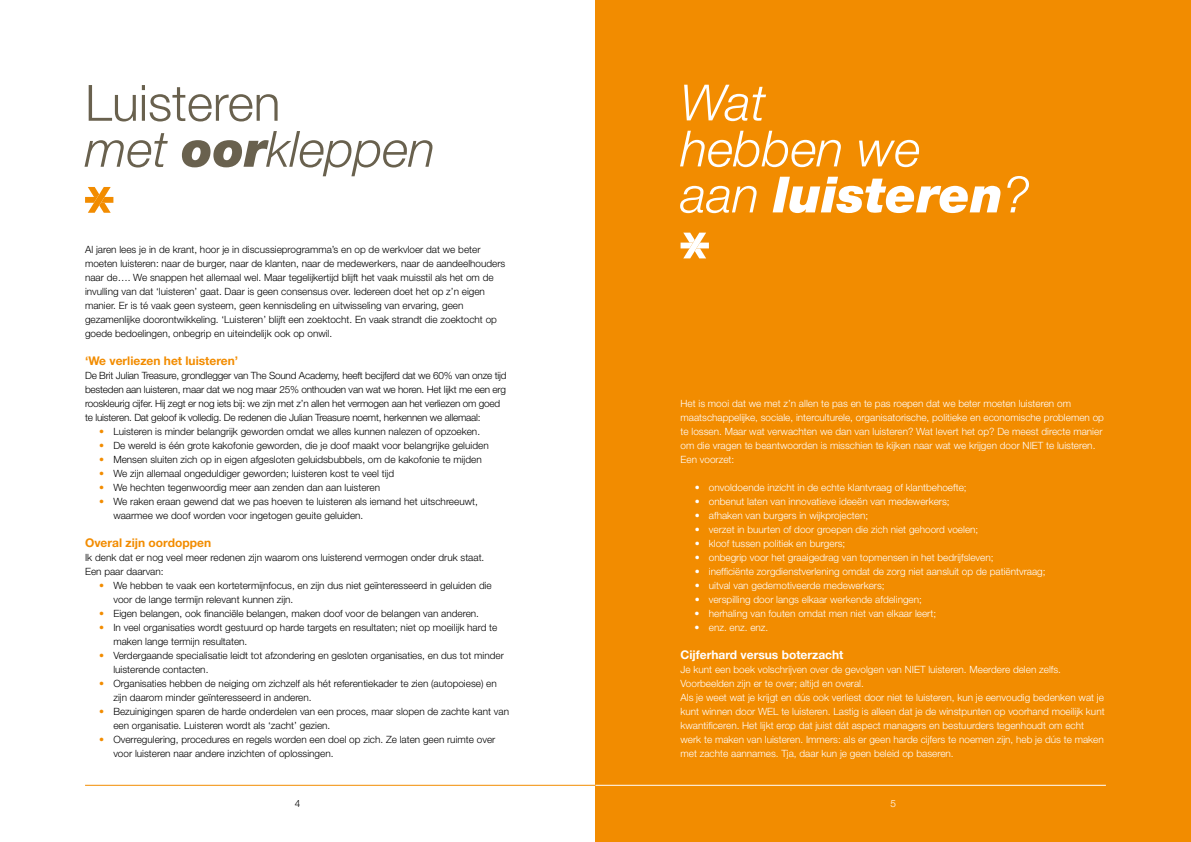
<style>
.page{position:relative;width:1191px;height:842px;background:#fff}
.page>*{position:absolute;margin:0;border:0;box-sizing:border-box;transform-origin:0 0}
.t1{font:italic 300 50px/46px "Helvetica Neue LT Std";color:#fff}
.t2{font:italic 300 50px/46px "Helvetica Neue LT Std";color:#69614e}
.t3{font:700 12px "Helvetica Neue LT Std";color:#f28c00}
.t4{font:700 12px "Helvetica Neue LT Std";color:#fff}
.t5{font:300 10px/14px "Helvetica Neue LT Std";color:#000}
.t6{font:300 10px/14px "Helvetica Neue LT Std";color:#fff}
.t7{font:300 10px/14px "Helvetica Neue LT Std";letter-spacing:-.02em;color:#000}
.s1{font-style:normal}
.s2{font-weight:900}
.s3{color:#f28c00}
</style>
<div class="page">
<div style="left:595px;top:0;width:596px;height:842px;background:#f28c00"></div>
<svg style="left:85px;top:187px;width:28px;height:26px"></svg>
<svg style="left:680px;top:233px;width:29px;height:25px"></svg>
<hr style="left:85px;top:785px;width:510px;height:1px;background:#f28c00">
<hr style="left:595px;top:785px;width:511px;height:1px;background:#fff">
<h1 class="t2" style="left:85px;top:79px;width:352px"><span class="s1">Luisteren<br></span>met <span class="s2">oor</span>kleppen</h1>
<p class="t5" style="left:85px;top:242px;width:422px">Al jaren lees je in de krant, hoor je in discussieprogramma’s en op de werkvloer dat we beter moeten luisteren: naar de burger, naar de klanten, naar de medewerkers, naar de aandeelhouders naar de…. We snappen het allemaal wel. Maar tegelijkertijd blijft het vaak muisstil als het om de invulling van dat ‘luisteren’ gaat. Daar is geen consensus over. Iedereen doet het op z’n eigen manier. Er is té vaak geen systeem, geen kennisdeling en uitwisseling van ervaring, geen gezamenlijke doorontwikkeling. ‘Luisteren’ blijft een zoektocht. En vaak strandt die zoektocht op goede bedoelingen, onbegrip en uiteindelijk ook op onwil.</p>
<p class="t3" style="left:85px;top:353px;width:155px">‘We verliezen het luisteren’</p>
<p class="t7" style="left:85px;top:368px;width:423px">De Brit Julian Treasure, grondlegger van The Sound Academy, heeft becijferd dat we 60% van onze tijd besteden aan luisteren, maar dat we nog maar 25% onthouden van wat we horen. Het lijkt me een erg rooskleurig cijfer. Hij zegt er nog iets bij: we zijn met z’n allen het vermogen aan het verliezen om goed te luisteren. Dat geloof ik volledig. De redenen die Julian Treasure noemt, herkennen we allemaal:</p>
<p class="t5" style="left:99px;top:424px;width:382px"><span class="s3">•</span> Luisteren is minder belangrijk geworden omdat we alles kunnen nalezen of opzoeken.</p>
<p class="t5" style="left:99px;top:438px;width:391px"><span class="s3">•</span> De wereld is één grote kakofonie geworden, die je doof maakt voor belangrijke geluiden</p>
<p class="t5" style="left:99px;top:452px;width:384px"><span class="s3">•</span> Mensen sluiten zich op in eigen afgesloten geluidsbubbels, om de kakofonie te mijden</p>
<p class="t5" style="left:99px;top:466px;width:296px"><span class="s3">•</span> We zijn allemaal ongeduldiger geworden; luisteren kost te veel tijd</p>
<p class="t5" style="left:99px;top:480px;width:282px"><span class="s3">•</span> We hechten tegenwoordig meer aan zenden dan aan luisteren</p>
<p class="t5" style="left:113px;top:494px;width:366px;text-indent:-14px"><span class="s3">•</span> We raken eraan gewend dat we pas hoeven te luisteren als iemand het uitschreeuwt, waarmee we doof worden voor ingetogen geuite geluiden.</p>
<p class="t3" style="left:85px;top:535px;width:128px">Overal zijn oordoppen</p>
<p class="t5" style="left:85px;top:550px;width:401px">Ik denk dat er nog veel meer redenen zijn waarom ons luisterend vermogen onder druk staat.<br>Een paar daarvan:</p>
<p class="t5" style="left:113px;top:578px;width:380px;text-indent:-14px"><span class="s3">•</span> We hebben te vaak een kortetermijnfocus, en zijn dus niet geïnteresseerd in geluiden die voor de lange termijn relevant kunnen zijn.</p>
<p class="t5" style="left:99px;top:606px;width:381px"><span class="s3">•</span> Eigen belangen, ook financiële belangen, maken doof voor de belangen van anderen.</p>
<p class="t5" style="left:113px;top:620px;width:385px;text-indent:-14px"><span class="s3">•</span> In veel organisaties wordt gestuurd op harde targets en resultaten; niet op moeilijk hard te maken lange termijn resultaten.</p>
<p class="t5" style="left:113px;top:648px;width:392px;text-indent:-14px"><span class="s3">•</span> Verdergaande specialisatie leidt tot afzondering en gesloten organisaties, en dus tot minder luisterende contacten.</p>
<p class="t5" style="left:113px;top:676px;width:385px;text-indent:-14px"><span class="s3">•</span> Organisaties hebben de neiging om zichzelf als hét referentiekader te zien (autopoiese) en zijn daarom minder geïnteresseerd in anderen.</p>
<p class="t5" style="left:113px;top:704px;width:397px;text-indent:-14px"><span class="s3">•</span> Bezuinigingen sparen de harde onderdelen van een proces, maar slopen de zachte kant van een organisatie. Luisteren wordt als ‘zacht’ gezien.</p>
<p class="t5" style="left:113px;top:732px;width:383px;text-indent:-14px"><span class="s3">•</span> Overregulering, procedures en regels worden een doel op zich. Ze laten geen ruimte over voor luisteren naar andere inzichten of oplossingen.</p>
<h1 class="t1" style="left:680px;top:79px;width:351px">Wat<br>hebben we<br>aan <span class="s2">luisteren</span>?</h1>
<p class="t6" style="left:680px;top:396px;width:425px">Het is mooi dat we met z’n allen te pas en te pas roepen dat we beter moeten luisteren om maatschappelijke, sociale, interculturele, organisatorische, politieke en economische problemen op te lossen. Maar wat verwachten we dan van luisteren? Wat levert het op? De meest directe manier om die vragen te beantwoorden is misschien te kijken naar wat we krijgen door NIET te luisteren.<br>Een voorzet:</p>
<p class="t6" style="left:694px;top:480px;width:273px">• onvoldoende inzicht in de echte klantvraag of klantbehoefte;</p>
<p class="t6" style="left:694px;top:494px;width:256px">• onbenut laten van innovatieve ideeën van medewerkers;</p>
<p class="t6" style="left:694px;top:508px;width:175px">• afhaken van burgers in wijkprojecten;</p>
<p class="t6" style="left:694px;top:522px;width:285px">• verzet in buurten of door groepen die zich niet gehoord voelen;</p>
<p class="t6" style="left:694px;top:536px;width:152px">• kloof tussen politiek en burgers;</p>
<p class="t6" style="left:694px;top:550px;width:300px">• onbegrip voor het graaigedrag van topmensen in het bedrijfsleven;</p>
<p class="t6" style="left:694px;top:564px;width:352px">• inefficiënte zorgdienstverlening omdat de zorg niet aansluit op de patiëntvraag;</p>
<p class="t6" style="left:694px;top:578px;width:191px">• uitval van gedemotiveerde medewerkers;</p>
<p class="t6" style="left:694px;top:592px;width:229px">• verspilling door langs elkaar werkende afdelingen;</p>
<p class="t6" style="left:694px;top:606px;width:243px">• herhaling van fouten omdat men niet van elkaar leert;</p>
<p class="t6" style="left:694px;top:620px;width:75px">• enz. enz. enz.</p>
<p class="t4" style="left:680px;top:647px;width:164px">Cijferhard versus boterzacht</p>
<p class="t6" style="left:680px;top:662px;width:425px">Je kunt een boek volschrijven over de gevolgen van NIET luisteren. Meerdere delen zelfs.<br>Voorbeelden zijn er te over; altijd en overal.<br>Als je weet wat je krijgt en dús ook verliest door niet te luisteren, kun je eenvoudig bedenken wat je kunt winnen door WEL te luisteren. Lastig is alleen dat je de winstpunten op voorhand moeilijk kunt kwantificeren. Het lijkt erop dat juist dát aspect managers en bestuurders tegenhoudt om echt werk te maken van luisteren. Immers: als er geen harde cijfers te noemen zijn, heb je dús te maken met zachte aannames. Tja, daar kun je geen beleid op baseren.</p>
<p class="t5" style="left:295px;top:796px;width:7px">4</p>
<p class="t6" style="left:890px;top:796px;width:7px">5</p>
</div>
